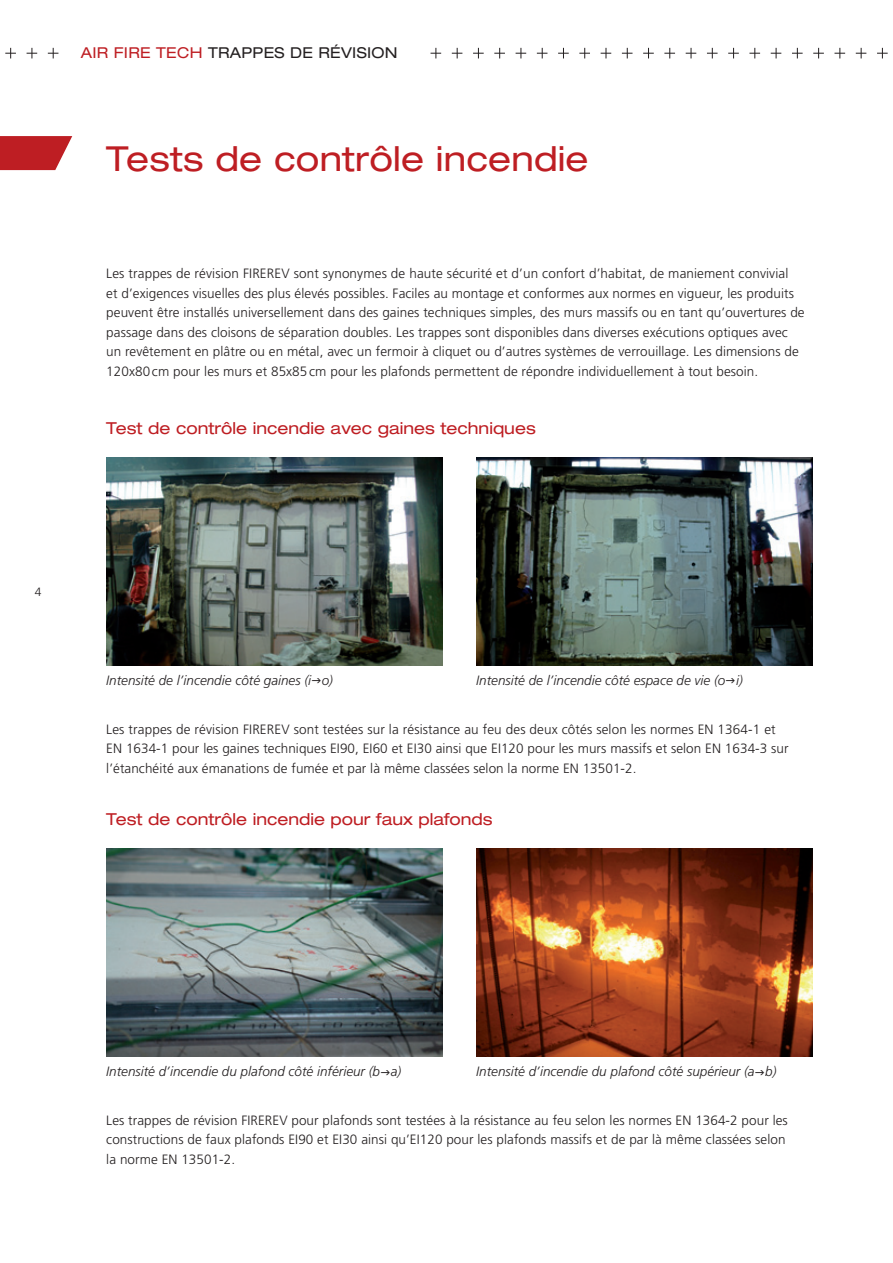
<style>
.page{position:relative;width:893px;height:1263px;background:#fff}
.page>*{position:absolute;margin:0;border:0;box-sizing:border-box;transform-origin:0 0}
.t1{font:expanded 34.5px "Helvetica Neue";letter-spacing:.005em;color:#be1e23}
.t2{font:expanded 16.5px "Helvetica Neue";color:#be1e23}
.t3{font:expanded 15px "Helvetica Neue";letter-spacing:.02em;color:#231f20}
.t4{font:300 13.5px/19.5px "Frutiger";letter-spacing:.005em;color:#231f20}
.t5{font:italic 300 13.5px "Frutiger";color:#231f20}
.t6{font:300 12px "Frutiger";color:#231f20}
.s1{color:#be1e23}
</style>
<div class="page">
<svg style="left:0;top:136px;width:72px;height:34px;background:#c5383c"></svg>
<svg style="left:494px;top:48px;width:11px;height:10px"></svg>
<svg style="left:516px;top:48px;width:10px;height:10px"></svg>
<svg style="left:537px;top:48px;width:10px;height:10px"></svg>
<svg style="left:558px;top:48px;width:11px;height:10px"></svg>
<svg style="left:579px;top:48px;width:11px;height:10px"></svg>
<svg style="left:601px;top:48px;width:10px;height:10px"></svg>
<svg style="left:622px;top:48px;width:10px;height:10px"></svg>
<svg style="left:643px;top:48px;width:11px;height:10px"></svg>
<svg style="left:664px;top:48px;width:11px;height:10px"></svg>
<svg style="left:686px;top:48px;width:10px;height:10px"></svg>
<svg style="left:707px;top:48px;width:11px;height:10px"></svg>
<svg style="left:728px;top:48px;width:11px;height:10px"></svg>
<svg style="left:749px;top:48px;width:11px;height:10px"></svg>
<svg style="left:771px;top:48px;width:10px;height:10px"></svg>
<svg style="left:792px;top:48px;width:11px;height:10px"></svg>
<svg style="left:813px;top:48px;width:11px;height:10px"></svg>
<svg style="left:834px;top:48px;width:11px;height:10px"></svg>
<svg style="left:856px;top:48px;width:10px;height:10px"></svg>
<svg style="left:877px;top:48px;width:11px;height:10px"></svg>
<svg style="left:473px;top:48px;width:11px;height:10px"></svg>
<svg style="left:452px;top:48px;width:10px;height:10px"></svg>
<svg style="left:431px;top:48px;width:10px;height:10px"></svg>
<svg style="left:48px;top:48px;width:10px;height:10px"></svg>
<svg style="left:27px;top:48px;width:10px;height:10px"></svg>
<svg style="left:5px;top:48px;width:11px;height:10px"></svg>
<img style="left:476px;top:848px;width:336px;height:209px">
<img style="left:106px;top:457px;width:336px;height:208px">
<img style="left:106px;top:848px;width:336px;height:209px">
<img style="left:476px;top:457px;width:336px;height:208px">
<p class="t3" style="left:81px;top:44px;width:318px"><span class="s1">Air fire tech</span> Trappes de révision</p>
<h1 class="t1" style="left:106px;top:138px;width:484px">Tests de contrôle incendie</h1>
<p class="t4" style="left:106px;top:264px;width:700px">Les trappes de révision FIREREV sont synonymes de haute sécurité et d’un confort d’habitat, de maniement convivial<br>et d’exigences visuelles des plus élevés possibles. Faciles au montage et conformes aux normes en vigueur, les produits peuvent être installés universellement dans des gaines techniques simples, des murs massifs ou en tant qu’ouvertures de passage dans des cloisons de séparation doubles. Les trappes sont disponibles dans diverses exécutions optiques avec un revêtement en plâtre ou en métal, avec un fermoir à cliquet ou d’autres systèmes de verrouillage. Les dimensions de 120x80cm pour les murs et 85x85cm pour les plafonds permettent de répondre individuellement à tout besoin.</p>
<p class="t2" style="left:106px;top:418px;width:431px">Test de contrôle incendie avec gaines techniques</p>
<p class="t6" style="left:35px;top:585px;width:8px">4</p>
<p class="t5" style="left:106px;top:672px;width:228px">Intensité de l’incendie côté gaines (i o)</p>
<p class="t5" style="left:476px;top:672px;width:268px">Intensité de l’incendie côté espace de vie (o i)</p>
<p class="t4" style="left:106px;top:719px;width:684px">Les trappes de révision FIREREV sont testées sur la résistance au feu des deux côtés selon les normes EN 1364-1 et<br>EN 1634-1 pour les gaines techniques EI90, EI60 et EI30 ainsi que EI120 pour les murs massifs et selon EN 1634-3 sur l’étanchéité aux émanations de fumée et par là même classées selon la norme EN 13501-2.</p>
<p class="t2" style="left:106px;top:809px;width:388px">Test de contrôle incendie pour faux plafonds</p>
<p class="t5" style="left:106px;top:1063px;width:297px">Intensité d’incendie du plafond côté inférieur (b a)</p>
<p class="t5" style="left:476px;top:1063px;width:302px">Intensité d’incendie du plafond côté supérieur (a b)</p>
<p class="t4" style="left:106px;top:1110px;width:683px">Les trappes de révision FIREREV pour plafonds sont testées à la résistance au feu selon les normes EN 1364-2 pour les constructions de faux plafonds EI90 et EI30 ainsi qu’EI120 pour les plafonds massifs et de par là même classées selon la norme EN 13501-2.</p>
</div>
